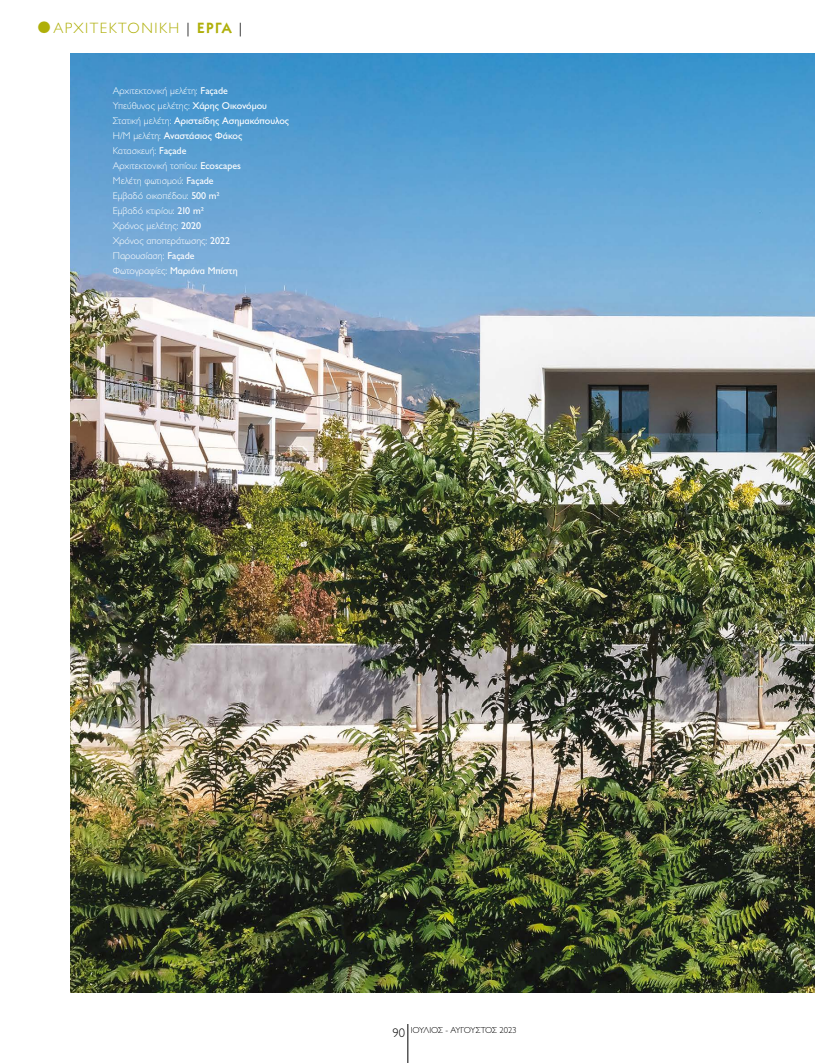
<style>
.page{position:relative;width:815px;height:1063px;background:#fff}
.page>*{position:absolute;margin:0;border:0;box-sizing:border-box;transform-origin:0 0}
.t1{font:300 15px "Gill Sans Hel";letter-spacing:.1em;color:#afaf09}
.t2{font:300 10px/15px "Gill Sans Hel";color:#fff}
.t3{font:300 8.75px "Gill Sans Hel";color:#000}
.s1{font-weight:700;font-stretch:expanded;font-size:36.25px}
.s2{color:#000}
.s3{font-family:"Kabel ITC Hel";font-weight:600}
.s4{font-weight:400}
.s5{font-size:12.5px}
</style>
<div class="page">
<hr style="left:408px;top:1024px;width:1px;height:39px;background:#000">
<img style="left:71px;top:53px;width:744px;height:939px">
<h1 class="t1" style="left:35px;top:19px;width:208px"><span class="s1">•</span>ΑΡΧΙΤΕΚΤΟΝΙΚΗ <span class="s2">|</span> <span class="s3">ΕΡΓΑ</span> <span class="s2">|</span></h1>
<p class="t2" style="left:113px;top:83px;width:178px">Αρχιτεκτονική μελέτη: <span class="s4">Façade<br></span>Υπεύθυνος μελέτης: <span class="s4">Χάρης Οικονόμου<br></span>Στατική μελέτη: <span class="s4">Αριστείδης Ασημακόπουλος<br></span>Η/Μ μελέτη: <span class="s4">Αναστάσιος Φάκος<br></span>Κατασκευή: <span class="s4">Façade<br></span>Αρχιτεκτονική τοπίου: <span class="s4">Ecoscapes<br></span>Μελέτη φωτισμού: <span class="s4">Façade<br></span>Εμβαδό οικοπέδου: <span class="s4">500 m²<br></span>Εμβαδό κτιρίου: <span class="s4">210 m²<br></span>Χρόνος μελέτης: <span class="s4">2020<br></span>Χρόνος αποπεράτωσης: <span class="s4">2022<br></span>Παρουσίαση: <span class="s4">Façade<br></span>Φωτογραφίες: <span class="s4">Μαριάνα Μπίστη</span></p>
<p class="t3" style="left:392px;top:1025px;width:126px"><span class="s5">90</span> ΙΟΥΛΙΟΣ - ΑΥΓΟΥΣΤΟΣ 2023</p>
</div>
